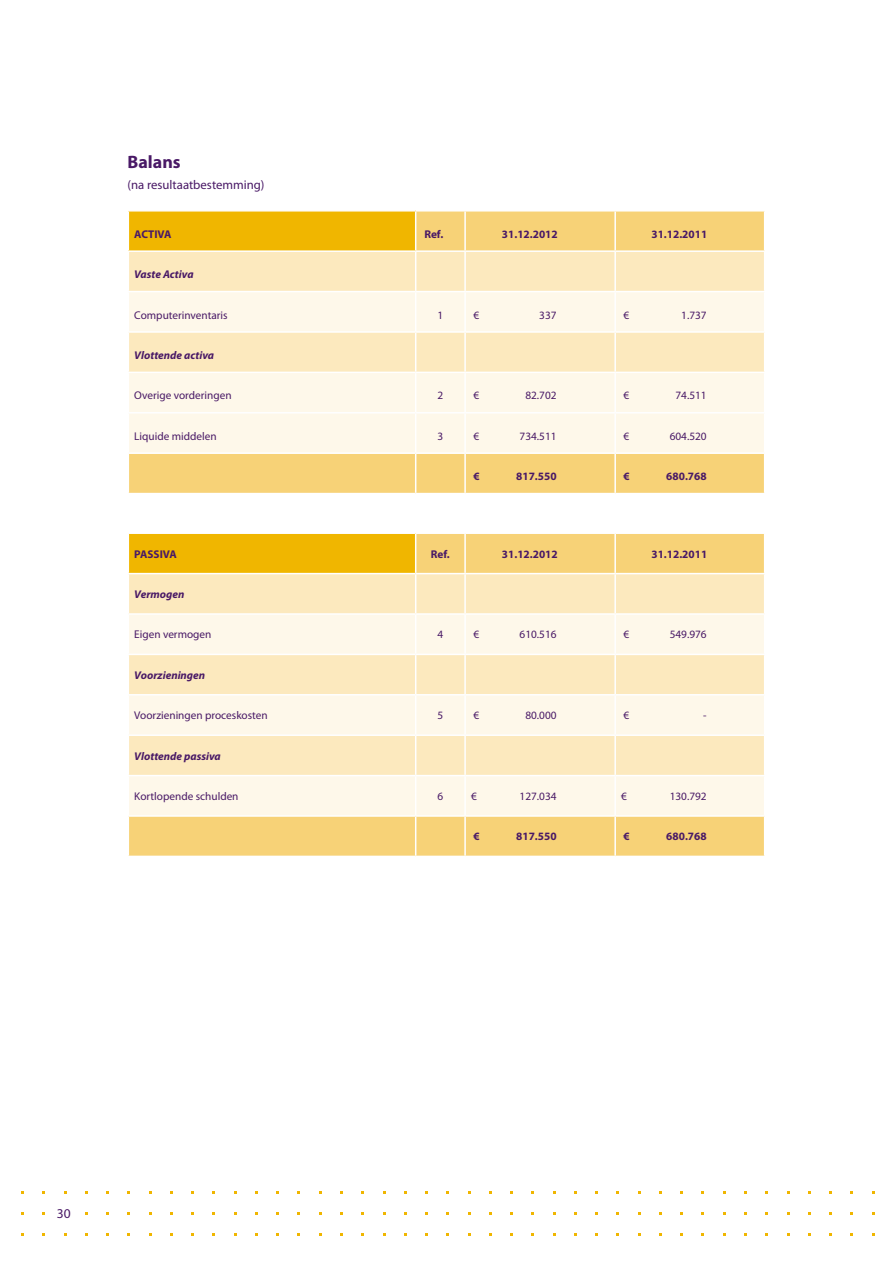
<style>
.page{position:relative;width:893px;height:1263px;background:#fff}
.page>*{position:absolute;margin:0;border:0;box-sizing:border-box;transform-origin:0 0}
.t1{font:700 18px "Myriad Pro";color:#491966}
.t2{font:13.5px "Myriad Pro";color:#491966}
.t3{font:12.75px "Myriad Pro";color:#491966}
.t4{font:11.25px "Myriad Pro";color:#491966}
.t5{font:700 11.25px "Myriad Pro";color:#491966}
.t6{font:italic 700 11.25px "Myriad Pro";color:#491966}
</style>
<div class="page">
<svg style="left:129px;top:212px;width:635px;height:281px;fill:#f7d277"></svg>
<div style="left:129px;top:252px;width:635px;height:39px;background:#fce9be"></div>
<svg style="left:129px;top:292px;width:635px;height:160px;fill:#fef8ea"></svg>
<hr style="left:415px;top:212px;width:1px;height:38px;background:#fff">
<hr style="left:464px;top:212px;width:2px;height:38px;background:#fff">
<hr style="left:614px;top:212px;width:2px;height:38px;background:#fff">
<hr style="left:128px;top:250px;width:288px;height:2px;background:#fff">
<hr style="left:416px;top:250px;width:49px;height:2px;background:#fff">
<hr style="left:415px;top:252px;width:1px;height:39px;background:#fff">
<hr style="left:465px;top:250px;width:150px;height:2px;background:#fff">
<hr style="left:464px;top:252px;width:2px;height:39px;background:#fff">
<hr style="left:615px;top:250px;width:150px;height:2px;background:#fff">
<hr style="left:614px;top:252px;width:2px;height:39px;background:#fff">
<hr style="left:128px;top:291px;width:288px;height:1px;background:#fff">
<hr style="left:416px;top:291px;width:49px;height:1px;background:#fff">
<hr style="left:415px;top:292px;width:1px;height:39px;background:#fff">
<hr style="left:465px;top:291px;width:150px;height:1px;background:#fff">
<hr style="left:464px;top:292px;width:2px;height:39px;background:#fff">
<hr style="left:615px;top:291px;width:150px;height:1px;background:#fff">
<hr style="left:614px;top:292px;width:2px;height:39px;background:#fff">
<hr style="left:128px;top:331px;width:288px;height:2px;background:#fff">
<hr style="left:416px;top:331px;width:49px;height:2px;background:#fff">
<hr style="left:415px;top:333px;width:1px;height:39px;background:#fff">
<hr style="left:465px;top:331px;width:150px;height:2px;background:#fff">
<hr style="left:464px;top:333px;width:2px;height:39px;background:#fff">
<hr style="left:615px;top:331px;width:150px;height:2px;background:#fff">
<hr style="left:614px;top:333px;width:2px;height:39px;background:#fff">
<hr style="left:128px;top:372px;width:288px;height:1px;background:#fff">
<hr style="left:416px;top:372px;width:49px;height:1px;background:#fff">
<hr style="left:415px;top:373px;width:1px;height:39px;background:#fff">
<hr style="left:465px;top:372px;width:150px;height:1px;background:#fff">
<hr style="left:464px;top:373px;width:2px;height:39px;background:#fff">
<hr style="left:615px;top:372px;width:150px;height:1px;background:#fff">
<hr style="left:614px;top:373px;width:2px;height:39px;background:#fff">
<hr style="left:128px;top:412px;width:288px;height:1px;background:#fff">
<hr style="left:416px;top:412px;width:49px;height:1px;background:#fff">
<hr style="left:415px;top:413px;width:1px;height:39px;background:#fff">
<hr style="left:465px;top:412px;width:150px;height:1px;background:#fff">
<hr style="left:464px;top:413px;width:2px;height:39px;background:#fff">
<hr style="left:615px;top:412px;width:150px;height:1px;background:#fff">
<hr style="left:614px;top:413px;width:2px;height:39px;background:#fff">
<hr style="left:128px;top:452px;width:288px;height:2px;background:#fff">
<hr style="left:416px;top:452px;width:49px;height:2px;background:#fff">
<hr style="left:415px;top:454px;width:1px;height:39px;background:#fff">
<hr style="left:465px;top:452px;width:150px;height:2px;background:#fff">
<hr style="left:464px;top:454px;width:2px;height:39px;background:#fff">
<hr style="left:615px;top:452px;width:150px;height:2px;background:#fff">
<hr style="left:614px;top:454px;width:2px;height:39px;background:#fff">
<svg style="left:129px;top:534px;width:635px;height:322px;fill:#f7d277"></svg>
<div style="left:129px;top:574px;width:635px;height:39px;background:#fce9be"></div>
<svg style="left:129px;top:615px;width:635px;height:200px;fill:#fef8ea"></svg>
<hr style="left:128px;top:573px;width:288px;height:1px;background:#fff">
<hr style="left:415px;top:574px;width:1px;height:39px;background:#fff">
<hr style="left:464px;top:574px;width:2px;height:39px;background:#fff">
<hr style="left:614px;top:574px;width:2px;height:39px;background:#fff">
<hr style="left:128px;top:613px;width:288px;height:2px;background:#fff">
<hr style="left:416px;top:613px;width:49px;height:2px;background:#fff">
<hr style="left:415px;top:615px;width:1px;height:39px;background:#fff">
<hr style="left:465px;top:613px;width:150px;height:2px;background:#fff">
<hr style="left:464px;top:615px;width:2px;height:39px;background:#fff">
<hr style="left:615px;top:613px;width:150px;height:2px;background:#fff">
<hr style="left:614px;top:615px;width:2px;height:39px;background:#fff">
<hr style="left:128px;top:654px;width:288px;height:1px;background:#fff">
<hr style="left:416px;top:654px;width:49px;height:1px;background:#fff">
<hr style="left:415px;top:655px;width:1px;height:39px;background:#fff">
<hr style="left:465px;top:654px;width:150px;height:1px;background:#fff">
<hr style="left:464px;top:655px;width:2px;height:39px;background:#fff">
<hr style="left:615px;top:654px;width:150px;height:1px;background:#fff">
<hr style="left:614px;top:655px;width:2px;height:39px;background:#fff">
<hr style="left:128px;top:694px;width:288px;height:1px;background:#fff">
<hr style="left:416px;top:694px;width:49px;height:1px;background:#fff">
<hr style="left:415px;top:695px;width:1px;height:39px;background:#fff">
<hr style="left:465px;top:694px;width:150px;height:1px;background:#fff">
<hr style="left:464px;top:695px;width:2px;height:39px;background:#fff">
<hr style="left:615px;top:694px;width:150px;height:1px;background:#fff">
<hr style="left:614px;top:695px;width:2px;height:39px;background:#fff">
<hr style="left:128px;top:734px;width:288px;height:2px;background:#fff">
<hr style="left:416px;top:734px;width:49px;height:2px;background:#fff">
<hr style="left:415px;top:736px;width:1px;height:39px;background:#fff">
<hr style="left:465px;top:734px;width:150px;height:2px;background:#fff">
<hr style="left:464px;top:736px;width:2px;height:39px;background:#fff">
<hr style="left:615px;top:734px;width:150px;height:2px;background:#fff">
<hr style="left:614px;top:736px;width:2px;height:39px;background:#fff">
<hr style="left:128px;top:775px;width:288px;height:1px;background:#fff">
<hr style="left:416px;top:775px;width:49px;height:1px;background:#fff">
<hr style="left:415px;top:776px;width:1px;height:39px;background:#fff">
<hr style="left:465px;top:775px;width:150px;height:1px;background:#fff">
<hr style="left:464px;top:776px;width:2px;height:39px;background:#fff">
<hr style="left:615px;top:775px;width:150px;height:1px;background:#fff">
<hr style="left:614px;top:776px;width:2px;height:39px;background:#fff">
<hr style="left:128px;top:815px;width:288px;height:2px;background:#fff">
<hr style="left:416px;top:815px;width:49px;height:2px;background:#fff">
<hr style="left:415px;top:817px;width:1px;height:39px;background:#fff">
<hr style="left:465px;top:815px;width:150px;height:2px;background:#fff">
<hr style="left:464px;top:817px;width:2px;height:39px;background:#fff">
<hr style="left:615px;top:815px;width:150px;height:2px;background:#fff">
<hr style="left:614px;top:817px;width:2px;height:39px;background:#fff">
<hr style="left:415px;top:534px;width:1px;height:39px;background:#fff">
<hr style="left:464px;top:534px;width:2px;height:39px;background:#fff">
<hr style="left:614px;top:534px;width:2px;height:39px;background:#fff">
<hr style="left:416px;top:573px;width:49px;height:1px;background:#fff">
<hr style="left:465px;top:573px;width:150px;height:1px;background:#fff">
<hr style="left:615px;top:573px;width:150px;height:1px;background:#fff">
<h1 class="t1" style="left:128px;top:152px;width:55px">Balans</h1>
<p class="t3" style="left:128px;top:178px;width:139px">(na resultaatbestemming)</p>
<p class="t5" style="left:134px;top:228px;width:39px">ACTIVA</p>
<p class="t5" style="left:424px;top:228px;width:20px">Ref.</p>
<p class="t5" style="left:502px;top:228px;width:57px">31.12.2012</p>
<p class="t5" style="left:651px;top:228px;width:57px">31.12.2011</p>
<p class="t6" style="left:134px;top:268px;width:61px">Vaste Activa</p>
<p class="t4" style="left:134px;top:309px;width:95px">Computerinventaris</p>
<p class="t4" style="left:437px;top:309px;width:7px">1</p>
<p class="t4" style="left:473px;top:309px;width:7px">€</p>
<p class="t4" style="left:539px;top:309px;width:19px">337</p>
<p class="t4" style="left:624px;top:309px;width:7px">€</p>
<p class="t4" style="left:681px;top:309px;width:27px">1.737</p>
<p class="t6" style="left:134px;top:349px;width:81px">Vlottende activa</p>
<p class="t4" style="left:134px;top:389px;width:99px">Overige vorderingen</p>
<p class="t4" style="left:437px;top:389px;width:7px">2</p>
<p class="t4" style="left:473px;top:389px;width:7px">€</p>
<p class="t4" style="left:525px;top:389px;width:33px">82.702</p>
<p class="t4" style="left:624px;top:389px;width:7px">€</p>
<p class="t4" style="left:675px;top:389px;width:33px">74.511</p>
<p class="t4" style="left:134px;top:430px;width:84px">Liquide middelen</p>
<p class="t4" style="left:437px;top:430px;width:7px">3</p>
<p class="t4" style="left:473px;top:430px;width:7px">€</p>
<p class="t4" style="left:520px;top:430px;width:38px">734.511</p>
<p class="t4" style="left:624px;top:430px;width:7px">€</p>
<p class="t4" style="left:670px;top:430px;width:38px">604.520</p>
<p class="t5" style="left:473px;top:470px;width:8px">€</p>
<p class="t5" style="left:516px;top:470px;width:42px">817.550</p>
<p class="t5" style="left:623px;top:470px;width:8px">€</p>
<p class="t5" style="left:666px;top:470px;width:42px">680.768</p>
<p class="t5" style="left:134px;top:547px;width:44px">PASSIVA</p>
<p class="t5" style="left:431px;top:547px;width:20px">Ref.</p>
<p class="t5" style="left:502px;top:547px;width:57px">31.12.2012</p>
<p class="t5" style="left:651px;top:547px;width:57px">31.12.2011</p>
<p class="t6" style="left:134px;top:588px;width:52px">Vermogen</p>
<p class="t4" style="left:134px;top:628px;width:79px">Eigen vermogen</p>
<p class="t4" style="left:437px;top:628px;width:7px">4</p>
<p class="t4" style="left:473px;top:628px;width:7px">€</p>
<p class="t4" style="left:520px;top:628px;width:38px">610.516</p>
<p class="t4" style="left:624px;top:628px;width:7px">€</p>
<p class="t4" style="left:670px;top:628px;width:38px">549.976</p>
<p class="t6" style="left:134px;top:669px;width:72px">Voorzieningen</p>
<p class="t4" style="left:134px;top:709px;width:135px">Voorzieningen proceskosten</p>
<p class="t4" style="left:437px;top:709px;width:7px">5</p>
<p class="t4" style="left:473px;top:709px;width:7px">€</p>
<p class="t4" style="left:525px;top:709px;width:33px">80.000</p>
<p class="t4" style="left:624px;top:709px;width:7px">€</p>
<p class="t4" style="left:703px;top:709px;width:5px">-</p>
<p class="t6" style="left:134px;top:750px;width:88px">Vlottende passiva</p>
<p class="t4" style="left:134px;top:790px;width:106px">Kortlopende schulden</p>
<p class="t4" style="left:437px;top:790px;width:7px">6</p>
<p class="t4" style="left:471px;top:790px;width:7px">€</p>
<p class="t4" style="left:520px;top:790px;width:38px">127.034</p>
<p class="t4" style="left:621px;top:790px;width:7px">€</p>
<p class="t4" style="left:670px;top:790px;width:38px">130.792</p>
<p class="t5" style="left:473px;top:830px;width:8px">€</p>
<p class="t5" style="left:516px;top:830px;width:42px">817.550</p>
<p class="t5" style="left:623px;top:830px;width:8px">€</p>
<p class="t5" style="left:666px;top:830px;width:42px">680.768</p>
<p class="t2" style="left:57px;top:1206px;width:16px">30</p>
</div>
